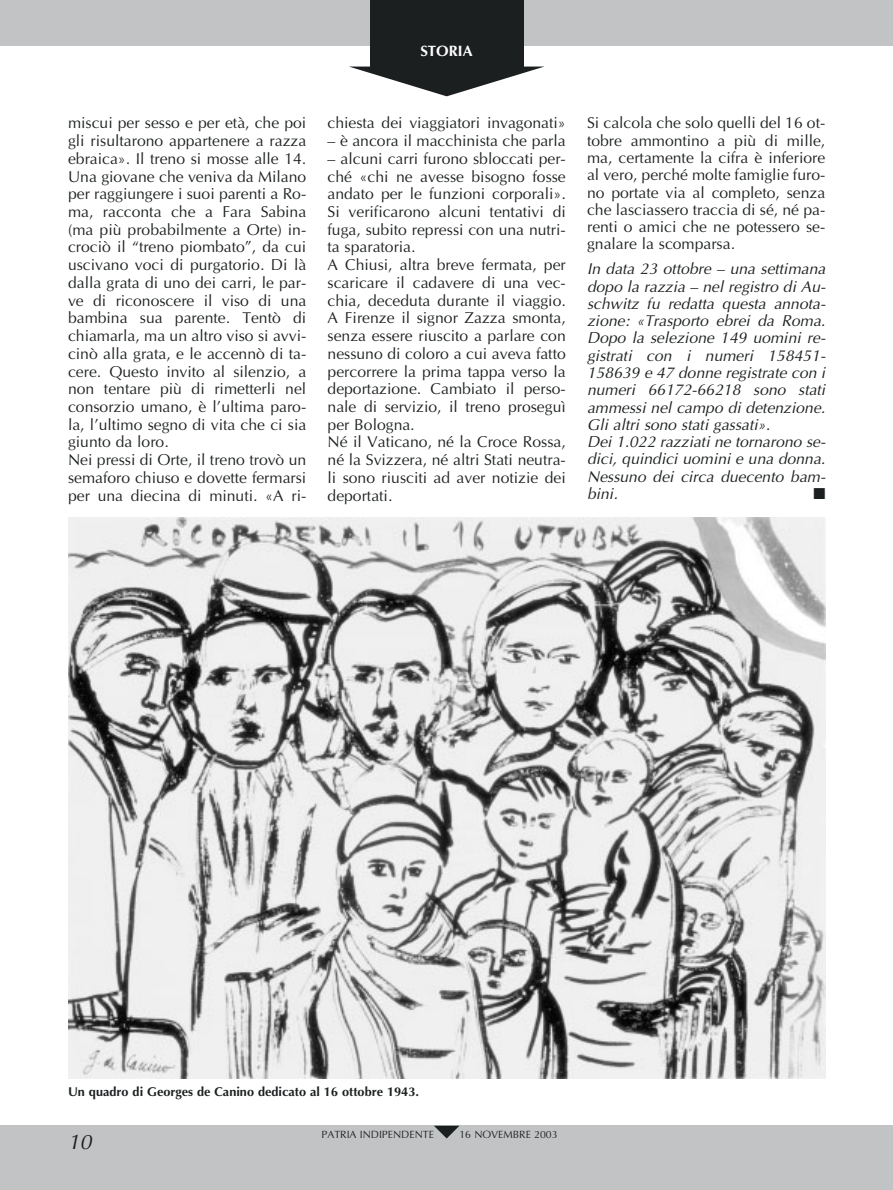
<style>
.page{position:relative;width:893px;height:1190px;background:#fff}
.page>*{position:absolute;margin:0;border:0;box-sizing:border-box;transform-origin:0 0}
.t1{font:italic 21px "Optima";color:#1c1f20}
.t2{font:15.75px/17.7px "Optima";color:#1c1f20}
.t3{font:italic 15.75px/17.2px "Optima";color:#1c1f20}
.t4{font:15.75px "Zapf Dingbats";color:#1c1f20}
.t5{font:700 15px "Optima";color:#fff}
.t6{font:700 12.75px "Optima";color:#1c1f20}
.t7{font:10.5px "Optima";color:#1c1f20}
</style>
<div class="page">
<div style="left:0;top:0;width:892px;height:45px;background:#c2c3c5"></div>
<div style="left:0;top:1125px;width:892px;height:65px;background:#c2c3c5"></div>
<div style="left:370px;top:0;width:153px;height:67px;background:#1c1f20"></div>
<svg style="left:350px;top:67px;width:193px;height:29px"></svg>
<svg style="left:434px;top:1125px;width:25px;height:13px"></svg>
<img style="left:68px;top:517px;width:757px;height:561px">
<p class="t5" style="left:420px;top:44px;width:54px">STORIA</p>
<p class="t2" style="left:68px;top:116px;width:240px">miscui per sesso e per età, che poi gli risultarono appartenere a razza ebraica». Il treno si mosse alle 14.<br>Una giovane che veniva da Milano per raggiungere i suoi parenti a Ro&shy;ma, racconta che a Fara Sabina (ma più probabilmente a Orte) in&shy;crociò il “treno piombato”, da cui uscivano voci di purgatorio. Di là dalla grata di uno dei carri, le par&shy;ve di riconoscere il viso di una bambina sua parente. Tentò di chiamarla, ma un altro viso si avvi&shy;cinò alla grata, e le accennò di ta&shy;cere. Questo invito al silenzio, a non tentare più di rimetterli nel consorzio umano, è l’ultima paro&shy;la, l’ultimo segno di vita che ci sia giunto da loro.<br>Nei pressi di Orte, il treno trovò un semaforo chiuso e dovette fermarsi per una diecina di minuti. «A ri-</p>
<p class="t2" style="left:327px;top:116px;width:240px">chiesta dei viaggiatori invagonati»</p>
<p class="t2" style="left:327px;top:133px;width:240px">– è ancora il macchinista che parla</p>
<p class="t2" style="left:327px;top:151px;width:240px">– alcuni carri furono sbloccati per&shy;ché «chi ne avesse bisogno fosse andato per le funzioni corporali».<br>Si verificarono alcuni tentativi di fuga, subito repressi con una nutri&shy;ta sparatoria.<br>A Chiusi, altra breve fermata, per scaricare il cadavere di una vec&shy;chia, deceduta durante il viaggio.<br>A Firenze il signor Zazza smonta, senza essere riuscito a parlare con nessuno di coloro a cui aveva fatto percorrere la prima tappa verso la deportazione. Cambiato il perso&shy;nale di servizio, il treno proseguì per Bologna.<br>Né il Vaticano, né la Croce Rossa, né la Svizzera, né altri Stati neutra&shy;li sono riusciti ad aver notizie dei deportati.</p>
<p class="t2" style="left:587px;top:116px;width:240px;line-height:17.2px;text-align:justify">Si calcola che solo quelli del 16 ot&shy;tobre ammontino a più di mille, ma, certamente la cifra è inferiore al vero, perché molte famiglie furo&shy;no portate via al completo, senza che lasciassero traccia di sé, né pa&shy;renti o amici che ne potessero se&shy;gnalare la scomparsa.</p>
<p class="t3" style="left:587px;top:262px;width:240px">In data 23 ottobre – una settimana dopo la razzia – nel registro di Au&shy;schwitz fu redatta questa annota&shy;zione: «Trasporto ebrei da Roma.<br>Dopo la selezione 149 uomini re&shy;gistrati con i numeri 158451-<br>158639 e 47 donne registrate con i numeri 66172-66218 sono stati ammessi nel campo di detenzione.<br>Gli altri sono stati gassati».<br>Dei 1.022 razziati ne tornarono se&shy;dici, quindici uomini e una donna.<br>Nessuno dei circa duecento bam&shy;bini.</p>
<p class="t4" style="left:813px;top:486px;width:13px">■</p>
<p class="t6" style="left:68px;top:1086px;width:352px">Un quadro di Georges de Canino dedicato al 16 ottobre 1943.</p>
<h1 class="t1" style="left:68px;top:1132px;width:25px">10</h1>
<p class="t7" style="left:321px;top:1130px;width:114px">PATRIA INDIPENDENTE</p>
<p class="t7" style="left:459px;top:1130px;width:100px">16 NOVEMBRE 2003</p>
</div>
